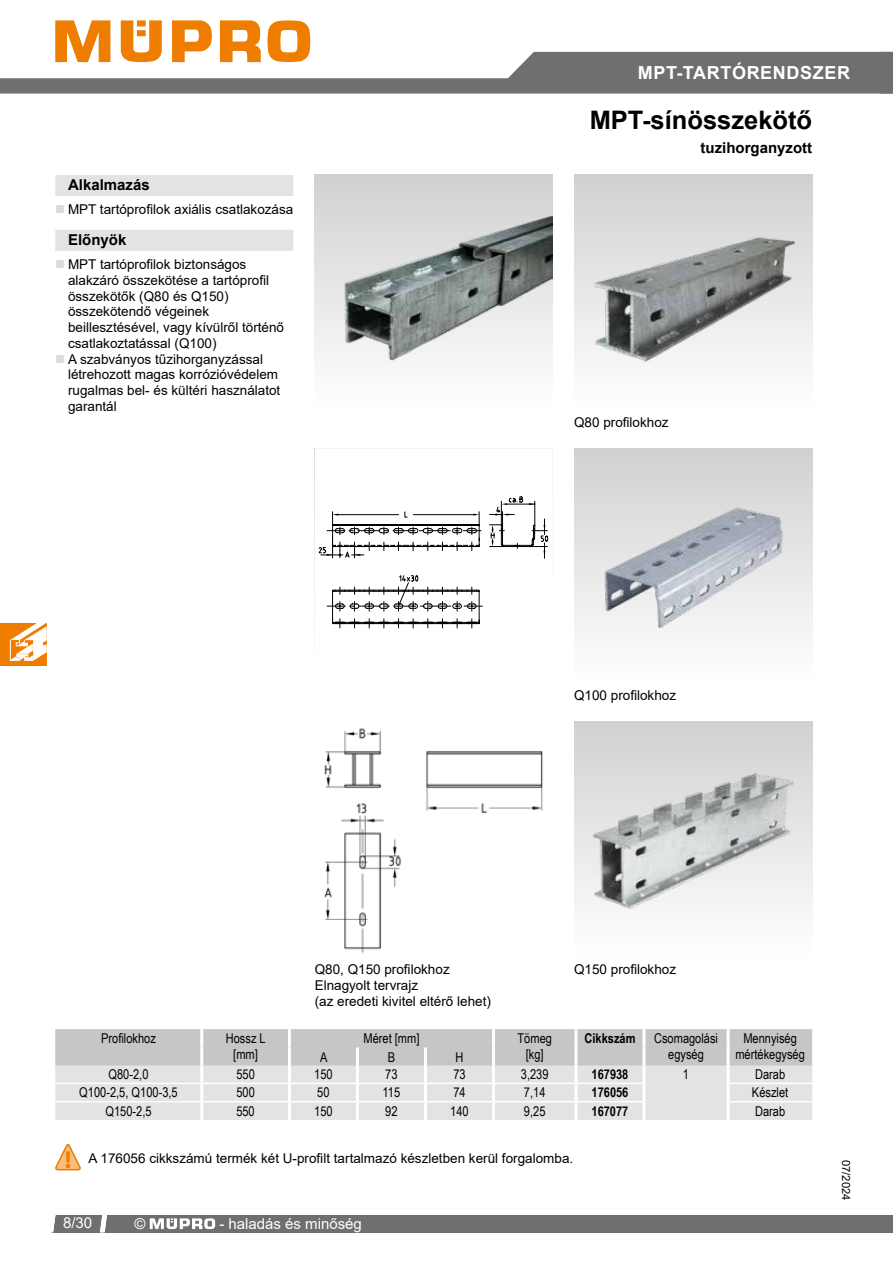
<style>
.page{position:relative;width:893px;height:1263px;background:#fff}
.page>*{position:absolute;margin:0;border:0;box-sizing:border-box;transform-origin:0 0}
.t1{font:700 25.5px "Arial";color:#000}
.t2{font:700 24.6px "Myriad";color:#ef7d00}
.t3{font:700 18px "Arial";letter-spacing:.035em;color:#fff}
.t4{font:700 15px "Arial";color:#000}
.t5{font:15px "Arial";color:#fff}
.t6{font:13.5px/15.8px "Arial";color:#000}
.t7{font:13.5px/15.8px "Arial Narrow";color:#000;text-align:center}
.t8{font:700 13.5px "Arial Narrow";color:#000}
.t9{font:11.25px "Arial";color:#000}
</style>
<div class="page">
<svg style="left:0;top:20px;width:893px;height:74px"></svg>
<div style="left:51px;top:1215px;width:842px;height:17px;background:#706f6f"></div>
<svg style="left:51px;top:1215px;width:4px;height:17px"></svg>
<svg style="left:100px;top:1215px;width:7px;height:17px"></svg>
<svg style="left:150px;top:1218px;width:65px;height:11px"></svg>
<div style="left:55px;top:175px;width:238px;height:21px;background:#e3e3e3"></div>
<div style="left:55px;top:230px;width:238px;height:21px;background:#e3e3e3"></div>
<img style="left:574px;top:175px;width:238px;height:188px">
<img style="left:315px;top:175px;width:238px;height:187px">
<img style="left:574px;top:448px;width:238px;height:184px">
<div style="left:315px;top:448px;width:238px;height:238px;border:1px solid #fff"></div>
<svg style="left:318px;top:496px;width:230px;height:132px"></svg>
<img style="left:574px;top:722px;width:238px;height:188px">
<img style="left:324px;top:728px;width:219px;height:225px">
<svg style="left:55px;top:1144px;width:26px;height:27px"></svg>
<svg style="left:55px;top:1029px;width:757px;height:91px;background:#d7d7d7"></svg>
<hr style="left:200px;top:1029px;width:3px;height:18px;background:#fff">
<hr style="left:288px;top:1029px;width:3px;height:18px;background:#fff">
<hr style="left:492px;top:1029px;width:3px;height:18px;background:#fff">
<hr style="left:574px;top:1029px;width:3px;height:18px;background:#fff">
<hr style="left:642px;top:1029px;width:3px;height:18px;background:#fff">
<hr style="left:727px;top:1029px;width:3px;height:18px;background:#fff">
<hr style="left:200px;top:1047px;width:3px;height:19px;background:#fff">
<hr style="left:288px;top:1047px;width:3px;height:19px;background:#fff">
<hr style="left:356px;top:1047px;width:3px;height:19px;background:#fff">
<hr style="left:424px;top:1047px;width:3px;height:19px;background:#fff">
<hr style="left:492px;top:1047px;width:3px;height:19px;background:#fff">
<hr style="left:574px;top:1047px;width:3px;height:19px;background:#fff">
<hr style="left:642px;top:1047px;width:3px;height:19px;background:#fff">
<hr style="left:727px;top:1047px;width:3px;height:19px;background:#fff">
<hr style="left:200px;top:1066px;width:3px;height:16px;background:#fff">
<hr style="left:288px;top:1066px;width:3px;height:16px;background:#fff">
<hr style="left:356px;top:1066px;width:3px;height:16px;background:#fff">
<hr style="left:424px;top:1066px;width:3px;height:16px;background:#fff">
<hr style="left:492px;top:1066px;width:3px;height:16px;background:#fff">
<hr style="left:574px;top:1066px;width:3px;height:16px;background:#fff">
<hr style="left:642px;top:1066px;width:3px;height:17px;background:#fff">
<hr style="left:727px;top:1066px;width:3px;height:17px;background:#fff">
<hr style="left:200px;top:1084px;width:3px;height:17px;background:#fff">
<hr style="left:288px;top:1084px;width:3px;height:17px;background:#fff">
<hr style="left:356px;top:1084px;width:3px;height:17px;background:#fff">
<hr style="left:424px;top:1084px;width:3px;height:17px;background:#fff">
<hr style="left:492px;top:1084px;width:3px;height:17px;background:#fff">
<hr style="left:574px;top:1084px;width:3px;height:17px;background:#fff">
<hr style="left:642px;top:1083px;width:3px;height:19px;background:#fff">
<hr style="left:727px;top:1083px;width:3px;height:19px;background:#fff">
<hr style="left:200px;top:1102px;width:3px;height:18px;background:#fff">
<hr style="left:288px;top:1102px;width:3px;height:18px;background:#fff">
<hr style="left:356px;top:1102px;width:3px;height:18px;background:#fff">
<hr style="left:424px;top:1102px;width:3px;height:18px;background:#fff">
<hr style="left:492px;top:1102px;width:3px;height:18px;background:#fff">
<hr style="left:574px;top:1102px;width:3px;height:18px;background:#fff">
<hr style="left:642px;top:1102px;width:3px;height:18px;background:#fff">
<hr style="left:727px;top:1102px;width:3px;height:18px;background:#fff">
<hr style="left:55px;top:1082px;width:147px;height:2px;background:#fff">
<hr style="left:202px;top:1082px;width:87px;height:2px;background:#fff">
<hr style="left:289px;top:1082px;width:68px;height:2px;background:#fff">
<hr style="left:357px;top:1082px;width:68px;height:2px;background:#fff">
<hr style="left:425px;top:1082px;width:68px;height:2px;background:#fff">
<hr style="left:493px;top:1082px;width:83px;height:2px;background:#fff">
<hr style="left:576px;top:1082px;width:66px;height:2px;background:#fff">
<hr style="left:730px;top:1082px;width:82px;height:2px;background:#fff">
<hr style="left:55px;top:1101px;width:147px;height:1px;background:#fff">
<hr style="left:202px;top:1101px;width:87px;height:1px;background:#fff">
<hr style="left:289px;top:1101px;width:68px;height:1px;background:#fff">
<hr style="left:357px;top:1101px;width:68px;height:1px;background:#fff">
<hr style="left:425px;top:1101px;width:68px;height:1px;background:#fff">
<hr style="left:493px;top:1101px;width:83px;height:1px;background:#fff">
<hr style="left:576px;top:1101px;width:66px;height:1px;background:#fff">
<hr style="left:730px;top:1101px;width:82px;height:1px;background:#fff">
<div style="left:0;top:623px;width:47px;height:42px;background:#ef7d00"></div>
<svg style="left:10px;top:623px;width:37px;height:38px"></svg>
<h3 class="t3" style="left:638px;top:60px;width:214px">MPT-TARTÓRENDSZER</h3>
<p class="t4" style="left:68px;top:174px;width:83px">Alkalmazás</p>
<p class="t6" style="left:68px;top:201px;width:227px">MPT tartóprofilok axiális csatlakozása</p>
<p class="t4" style="left:68px;top:229px;width:60px">Előnyök</p>
<p class="t6" style="left:68px;top:256px;width:218px">MPT tartóprofilok biztonságos alakzáró összekötése a tartóprofil összekötők (Q80 és Q150) összekötendő végeinek beillesztésével, vagy kívülről történő csatlakoztatással (Q100)<br>A szabványos tűzihorganyzással létrehozott magas korrózióvédelem rugalmas bel- és kültéri használatot garantál</p>
<h1 class="t1" style="left:590px;top:102px;width:224px">MPT-sínösszekötő</h1>
<p class="t4" style="left:700px;top:138px;width:113px">tuzihorganyzott</p>
<p class="t6" style="left:574px;top:414px;width:96px">Q80 profilokhoz</p>
<p class="t6" style="left:574px;top:688px;width:104px">Q100 profilokhoz</p>
<p class="t6" style="left:315px;top:961px;width:137px">Q80, Q150 profilokhoz</p>
<p class="t6" style="left:574px;top:961px;width:104px">Q150 profilokhoz</p>
<p class="t6" style="left:315px;top:977px;width:178px;line-height:16.2px">Elnagyolt tervrajz<br>(az eredeti kivitel eltérő lehet)</p>
<p class="t7" style="left:101px;top:1030px;width:56px">Profilokhoz</p>
<p class="t7" style="left:226px;top:1030px;width:41px">Hossz L [mm]</p>
<p class="t7" style="left:363px;top:1030px;width:57px">Méret [mm]</p>
<p class="t7" style="left:517px;top:1030px;width:36px">Tömeg [kg]</p>
<p class="t8" style="left:584px;top:1028px;width:53px">Cikkszám</p>
<p class="t7" style="left:654px;top:1030px;width:65px">Csomagolási egység</p>
<p class="t7" style="left:743px;top:1030px;width:55px">Mennyiség</p>
<p class="t7" style="left:320px;top:1048px;width:9px">A</p>
<p class="t7" style="left:388px;top:1048px;width:9px">B</p>
<p class="t7" style="left:455px;top:1048px;width:9px">H</p>
<p class="t7" style="left:735px;top:1046px;width:71px">mértékegység</p>
<p class="t7" style="left:109px;top:1066px;width:42px">Q80-2,0</p>
<p class="t7" style="left:236px;top:1066px;width:20px">550</p>
<p class="t7" style="left:314px;top:1066px;width:20px">150</p>
<p class="t7" style="left:385px;top:1066px;width:14px">73</p>
<p class="t7" style="left:453px;top:1066px;width:14px">73</p>
<p class="t7" style="left:521px;top:1066px;width:29px">3,239</p>
<p class="t8" style="left:591px;top:1064px;width:38px">167938</p>
<p class="t7" style="left:683px;top:1066px;width:8px">1</p>
<p class="t7" style="left:755px;top:1066px;width:32px">Darab</p>
<p class="t7" style="left:79px;top:1084px;width:100px">Q100-2,5, Q100-3,5</p>
<p class="t7" style="left:236px;top:1084px;width:20px">500</p>
<p class="t7" style="left:317px;top:1084px;width:14px">50</p>
<p class="t7" style="left:383px;top:1084px;width:19px">115</p>
<p class="t7" style="left:453px;top:1084px;width:14px">74</p>
<p class="t7" style="left:524px;top:1084px;width:23px">7,14</p>
<p class="t8" style="left:591px;top:1082px;width:38px">176056</p>
<p class="t7" style="left:752px;top:1084px;width:38px">Készlet</p>
<p class="t7" style="left:105px;top:1102px;width:48px">Q150-2,5</p>
<p class="t7" style="left:236px;top:1102px;width:20px">550</p>
<p class="t7" style="left:314px;top:1102px;width:20px">150</p>
<p class="t7" style="left:385px;top:1102px;width:14px">92</p>
<p class="t7" style="left:450px;top:1102px;width:20px">140</p>
<p class="t7" style="left:524px;top:1102px;width:23px">9,25</p>
<p class="t8" style="left:591px;top:1101px;width:38px">167077</p>
<p class="t7" style="left:755px;top:1102px;width:32px">Darab</p>
<h2 class="t2" style="left:65px;top:1146px;width:8px">!</h2>
<p class="t6" style="left:89px;top:1150px;width:486px">A 176056 cikkszámú termék két U-profilt tartalmazó készletben kerül forgalomba.</p>
<p class="t5" style="left:63px;top:1213px;width:31px">8/30</p>
<p class="t5" style="left:135px;top:1213px;width:13px">©</p>
<p class="t5" style="left:219px;top:1213px;width:144px">- haladás és minőség</p>
<p class="t9" style="left:854px;top:1160px;width:42px;rotate:90deg">07/2024</p>
</div>
